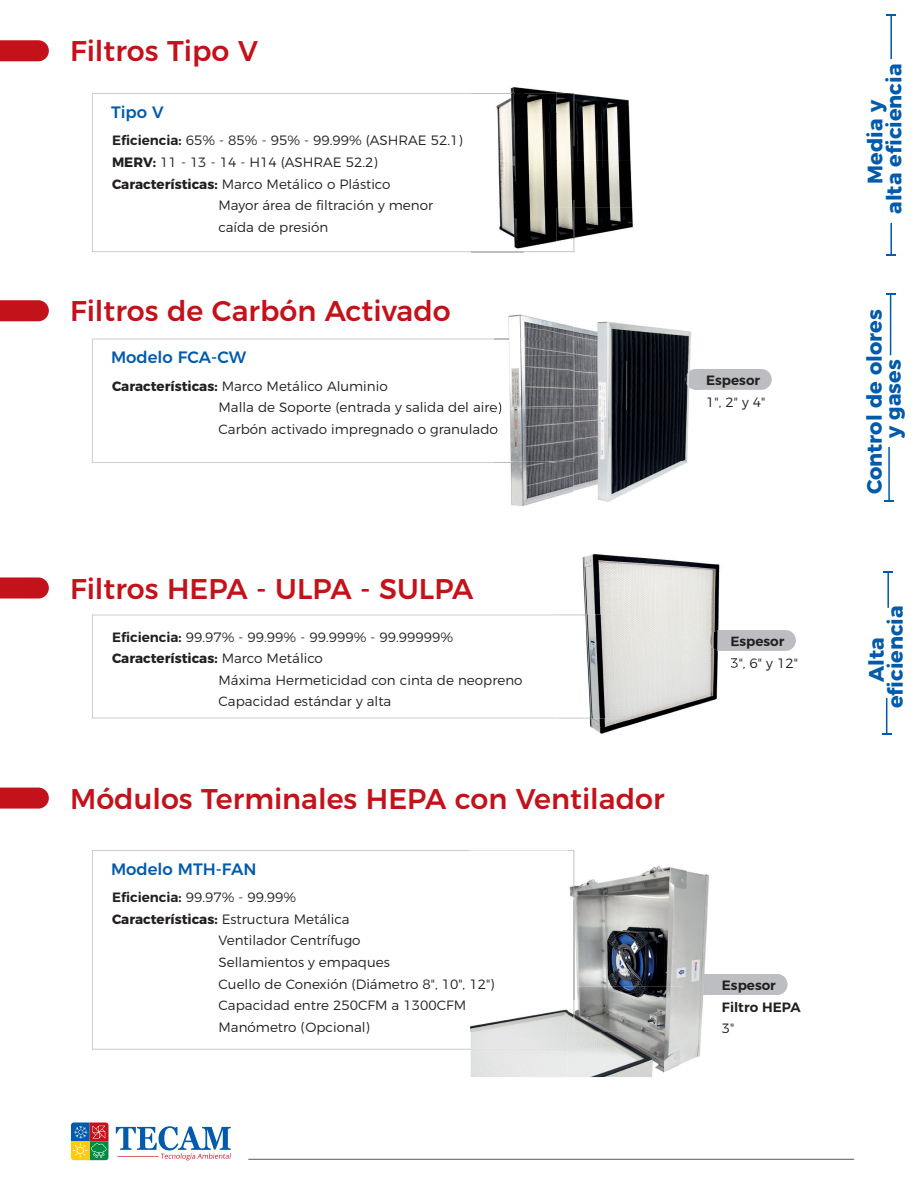
<style>
.page{position:relative;width:918px;height:1188px;background:#fff}
.page>*{position:absolute;margin:0;border:0;box-sizing:border-box;transform-origin:0 0}
.t1{font:500 28.5px "Montserrat";color:#c4121a}
.t2{font:700 20.85px/19px "Montserrat";color:#015aaa;text-align:center}
.t3{font:500 16.5px "Montserrat";color:#015aaa}
.t4{font:300 13.5px/21.6px "Montserrat";color:#231f20}
.t5{font:600 13.5px/21.6px "Montserrat";color:#231f20}
.t6{font:700 13.5px "Montserrat";color:#231f20}
.s1{font-weight:600}
.s2{font-weight:700}
.s3{font-weight:300}
</style>
<div class="page">
<hr style="left:890px;top:223px;width:2px;height:32px;background:#015aaa">
<hr style="left:890px;top:15px;width:2px;height:44px;background:#015aaa">
<div style="left:710px;top:630px;width:86px;height:21px;background:#bcbdc0;border-radius:10px"></div>
<svg style="left:92px;top:850px;width:379px;height:200px"></svg>
<img style="left:471px;top:850px;width:317px;height:227px">
<img style="left:471px;top:850px;width:103px;height:50px">
<img style="left:574px;top:900px;width:1px;height:100px">
<img style="left:471px;top:1000px;width:103px;height:50px">
<div style="left:682px;top:974px;width:105px;height:21px;background:#bdbec1;border-radius:10px"></div>
<svg style="left:0;top:300px;width:49px;height:21px"></svg>
<svg style="left:0;top:40px;width:49px;height:21px"></svg>
<svg style="left:0;top:577px;width:49px;height:22px"></svg>
<svg style="left:0;top:788px;width:49px;height:21px"></svg>
<hr style="left:886px;top:698px;width:1px;height:36px;background:#015aaa">
<hr style="left:887px;top:572px;width:2px;height:36px;background:#015aaa">
<hr style="left:888px;top:447px;width:2px;height:54px;background:#015aaa">
<hr style="left:890px;top:294px;width:1px;height:61px;background:#015aaa">
<svg style="left:92px;top:93px;width:380px;height:159px"></svg>
<svg style="left:92px;top:339px;width:403px;height:124px"></svg>
<svg style="left:92px;top:615px;width:465px;height:103px"></svg>
<img style="left:472px;top:87px;width:161px;height:166px">
<img style="left:472px;top:93px;width:51px;height:1px">
<img style="left:523px;top:93px;width:51px;height:53px">
<img style="left:574px;top:146px;width:1px;height:53px">
<img style="left:472px;top:251px;width:51px;height:1px">
<img style="left:523px;top:199px;width:51px;height:53px">
<img style="left:558px;top:554px;width:162px;height:85px">
<div style="left:628px;top:639px;width:63px;height:52px;background:#e4e4e1"></div>
<img style="left:691px;top:639px;width:40px;height:68px">
<img style="left:558px;top:691px;width:134px;height:43px">
<img style="left:710px;top:630px;width:26px;height:21px">
<svg style="left:731px;top:637px;width:5px;height:12px"></svg>
<svg style="left:731px;top:658px;width:5px;height:10px"></svg>
<img style="left:558px;top:615px;width:70px;height:103px">
<svg style="left:116px;top:1126px;width:115px;height:34px"></svg>
<svg style="left:71px;top:1123px;width:37px;height:37px"></svg>
<hr style="left:248px;top:1159px;width:606px;height:1px;background:#575a5b">
<img style="left:495px;top:314px;width:78px;height:41px">
<img style="left:497px;top:355px;width:76px;height:106px">
<img style="left:495px;top:461px;width:78px;height:45px">
<img style="left:495px;top:339px;width:78px;height:1px">
<svg style="left:495px;top:402px;width:6px;height:13px"></svg>
<div style="left:686px;top:369px;width:86px;height:21px;background:#bcbdc0;border-radius:10px"></div>
<img style="left:573px;top:321px;width:118px;height:181px">
<img style="left:573px;top:339px;width:1px;height:124px">
<img style="left:686px;top:369px;width:8px;height:21px">
<h1 class="t1" style="left:70px;top:28px;width:189px">Filtros Tipo V</h1>
<p class="t3" style="left:111px;top:99px;width:54px">Tipo V</p>
<p class="t4" style="left:112px;top:129px;width:352px"><span class="s1">Eficiencia:</span> 65% - 85% - 95% - 99.99% (ASHRAE 52.1)</p>
<p class="t4" style="left:112px;top:150px;width:267px"><span class="s2">MERV:</span> 11 - 13 - 14 - H14 (ASHRAE 52.2)</p>
<p class="t4" style="left:112px;top:172px;width:280px"><span class="s2">Características:</span> Marco Metálico o Plástico</p>
<p class="t4" style="left:219px;top:193px;width:216px">Mayor área de filtración y menor</p>
<p class="t4" style="left:219px;top:215px;width:111px">caída de presión</p>
<h1 class="t1" style="left:70px;top:288px;width:382px">Filtros de Carbón Activado</h1>
<p class="t3" style="left:111px;top:344px;width:137px">Modelo FCA-CW</p>
<p class="t4" style="left:219px;top:374px;width:285px;text-indent:-107px"><span class="s2">Características:</span> Marco Metálico Aluminio<br>Malla de Soporte (entrada y salida del aire)<br>Carbón activado impregnado o granulado</p>
<p class="t5" style="left:706px;top:368px;width:55px">Espesor</p>
<p class="t4" style="left:706px;top:390px;width:61px">1", 2" y 4"</p>
<h1 class="t1" style="left:70px;top:565px;width:405px">Filtros HEPA - ULPA - SULPA</h1>
<p class="t4" style="left:112px;top:625px;width:343px"><span class="s1">Eficiencia:</span> 99.97% - 99.99% - 99.999% - 99.99999%</p>
<p class="t6" style="left:112px;top:647px;width:212px">Características: <span class="s3">Marco Metálico</span></p>
<p class="t4" style="left:219px;top:668px;width:306px">Máxima Hermeticidad con cinta de neopreno</p>
<p class="t4" style="left:219px;top:690px;width:174px">Capacidad estándar y alta</p>
<h1 class="t1" style="left:70px;top:776px;width:596px">Módulos Terminales HEPA con Ventilador</h1>
<p class="t3" style="left:111px;top:856px;width:147px">Modelo MTH-FAN</p>
<p class="t4" style="left:112px;top:885px;width:186px"><span class="s1">Eficiencia:</span> 99.97% - 99.99%</p>
<p class="t4" style="left:112px;top:907px;width:239px"><span class="s2">Características:</span> Estructura Metálica</p>
<p class="t4" style="left:219px;top:929px;width:144px">Ventilador Centrífugo</p>
<p class="t4" style="left:219px;top:950px;width:173px">Sellamientos y empaques</p>
<p class="t4" style="left:219px;top:972px;width:277px">Cuello de Conexión (Diámetro 8", 10", 12")</p>
<p class="t4" style="left:219px;top:993px;width:249px">Capacidad entre 250CFM a 1300CFM</p>
<p class="t4" style="left:219px;top:1015px;width:153px">Manómetro (Opcional)</p>
<p class="t5" style="left:730px;top:629px;width:55px">Espesor</p>
<p class="t4" style="left:730px;top:651px;width:69px">3", 6" y 12"</p>
<p class="t5" style="left:722px;top:973px;width:80px">Espesor<br>Filtro HEPA</p>
<p class="t4" style="left:722px;top:1017px;width:14px">3"</p>
<h2 class="t2" style="left:864px;top:214px;width:152px;rotate:-90deg">Media y<br>alta eficiencia</h2>
<h2 class="t2" style="left:863px;top:494px;width:187px;rotate:-90deg">Control de olores y gases</h2>
<h2 class="t2" style="left:865px;top:708px;width:104px;rotate:-90deg">Alta eficiencia</h2>
</div>
